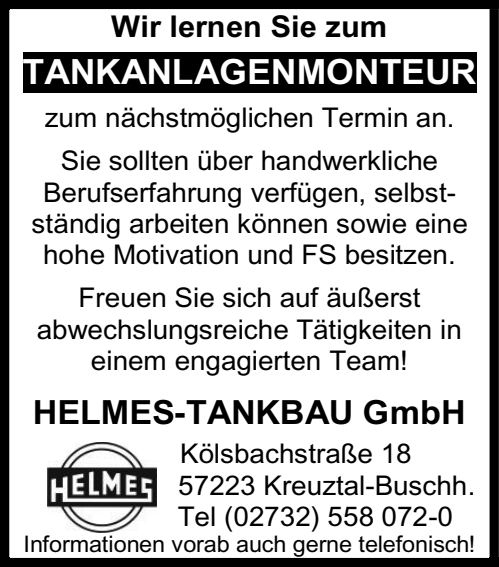
<style>
.page{position:relative;width:499px;height:567px;background:#fff}
.page>*{position:absolute;margin:0;border:0;box-sizing:border-box;transform-origin:0 0}
.t1{font:34.8px "Arial Bold MT OV RQRIHB";color:#fff}
.t2{font:33.2px "Arial Bold MT OV RQRIHB";color:#000}
.t3{font:30px "Arial Bold MT OV RQRIHB";color:#000}
.t4{font:27.2px/31.2px "Arial MT OV SQRIHB";letter-spacing:.005em;color:#000;text-align:center}
.t5{font:22.8px "Arial MT OV SQRIHB";color:#000}
</style>
<div class="page">
<div style="left:23px;top:53px;width:453px;height:40px;background:#000"></div>
<div style="left:0;top:0;width:9px;height:9px;background:#000"></div>
<div style="left:9px;top:0;width:480px;height:9px;background:#000"></div>
<div style="left:0;top:9px;width:9px;height:549px;background:#000"></div>
<div style="left:489px;top:0;width:10px;height:9px;background:#000"></div>
<div style="left:0;top:558px;width:9px;height:9px;background:#000"></div>
<div style="left:9px;top:558px;width:480px;height:9px;background:#000"></div>
<div style="left:489px;top:9px;width:10px;height:549px;background:#000"></div>
<div style="left:489px;top:558px;width:10px;height:9px;background:#000"></div>
<img style="left:48px;top:443px;width:108px;height:89px">
<p class="t3" style="left:111px;top:8px;width:277px">Wir lernen Sie zum</p>
<p class="t1" style="left:23px;top:52px;width:455px">TANKANLAGENMONTEUR</p>
<p class="t4" style="left:45px;top:96px;width:411px;line-height:43.2px">zum nächstmöglichen Termin an.<br>Sie sollten über handwerkliche</p>
<p class="t4" style="left:32px;top:177px;width:438px">Berufserfahrung verfügen, selbst&shy;ständig arbeiten können sowie eine hohe Motivation und FS besitzen.</p>
<p class="t4" style="left:37px;top:282px;width:427px">Freuen Sie sich auf äußerst abwechslungsreiche Tätigkeiten in einem engagierten Team!</p>
<p class="t2" style="left:33px;top:393px;width:434px">HELMES-TANKBAU GmbH</p>
<p class="t4" style="left:178px;top:438px;width:299px;text-align:left">Kölsbachstraße 18<br>57223 Kreuztal-Buschh.<br>Tel (02732) 558 072-0</p>
<p class="t5" style="left:23px;top:531px;width:453px">Informationen vorab auch gerne telefonisch!</p>
</div>
